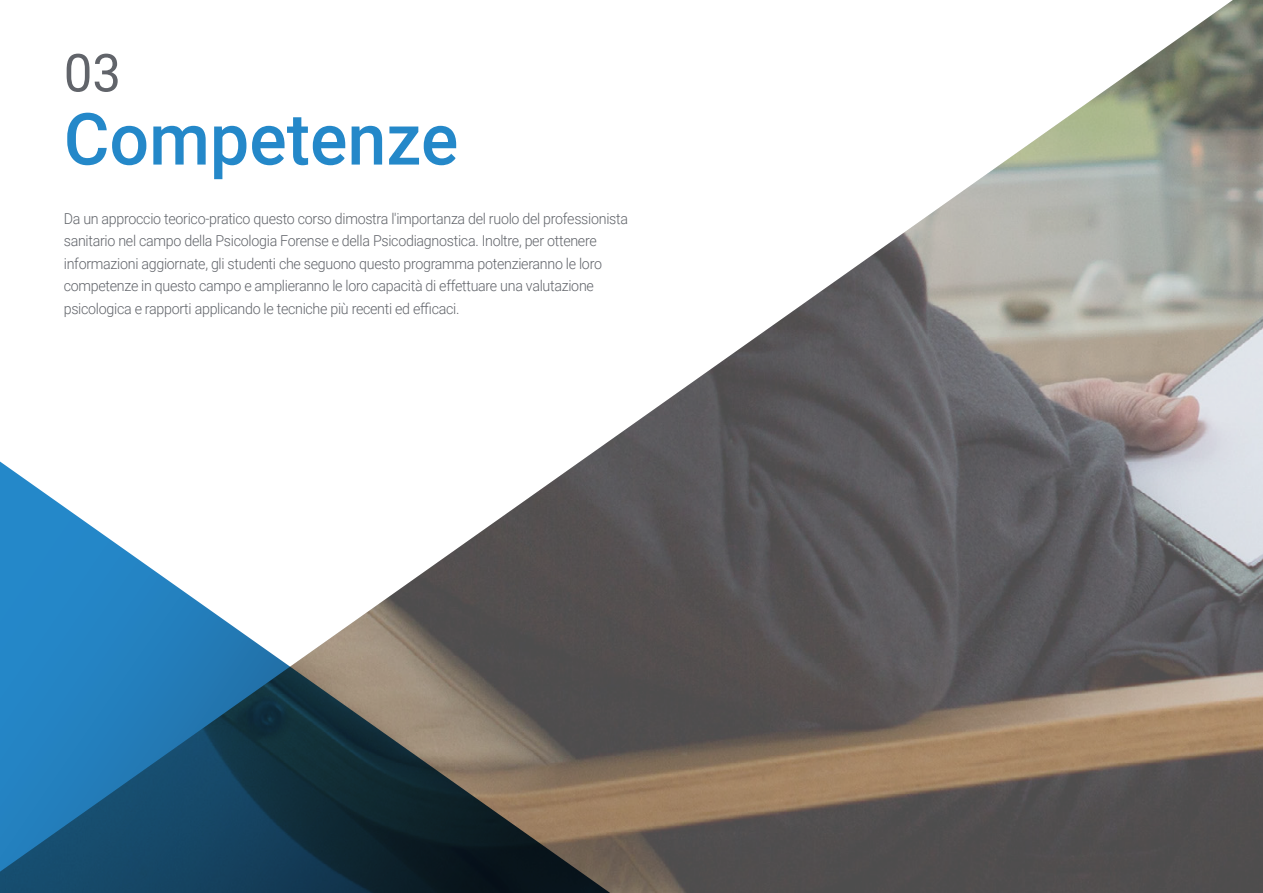
<style>
.page{position:relative;width:1263px;height:893px;background:#fff}
.page>*{position:absolute;margin:0;border:0;box-sizing:border-box;transform-origin:0 0}
.t1{font:500 72px "Roboto";color:#2488c9}
.t2{font:52.5px "Roboto";color:#61646a}
.t3{font:300 15px/22.5px "Roboto";letter-spacing:-.02em;color:#61646a;scale:.95 1}
</style>
<div class="page">
<img style="left:602px;top:0;width:661px;height:893px">
<svg style="left:0;top:446px;width:640px;height:447px"></svg>
<h2 class="t2" style="left:64px;top:36px;width:59px">03</h2>
<h1 class="t1" style="left:64px;top:89px;width:396px">Competenze</h1>
<p class="t3" style="left:64px;top:207px;width:595px">Da un approccio teorico-pratico questo corso dimostra l'importanza del ruolo del professionista sanitario nel campo della Psicologia Forense e della Psicodiagnostica. Inoltre, per ottenere informazioni aggiornate, gli studenti che seguono questo programma potenzieranno le loro competenze in questo campo e amplieranno le loro capacità di effettuare una valutazione psicologica e rapporti applicando le tecniche più recenti ed efficaci.</p>
</div>
